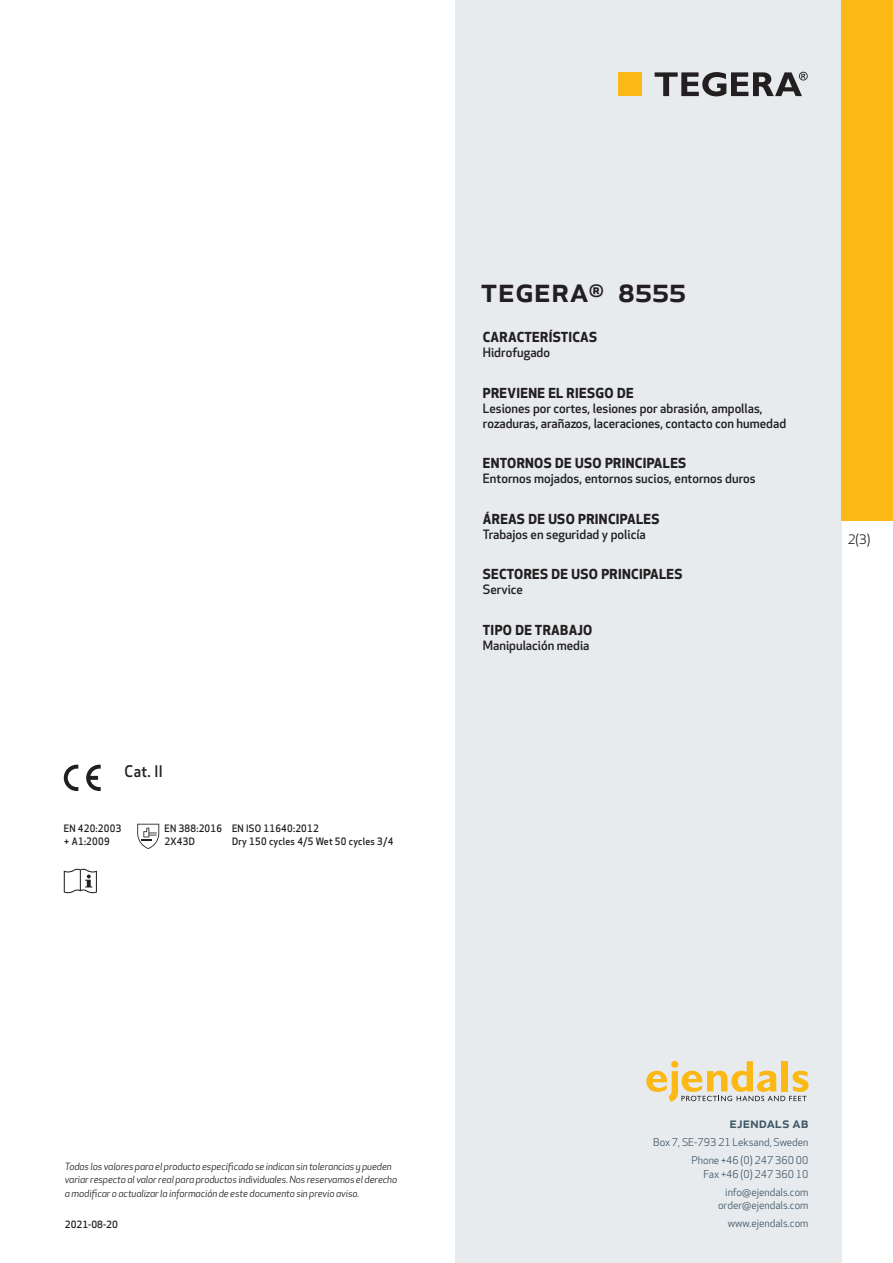
<style>
.page{position:relative;width:893px;height:1263px;background:#fff}
.page>*{position:absolute;margin:0;border:0;box-sizing:border-box;transform-origin:0 0}
.prodname{font:500 34.5px "Apex New";color:#231f20}
.t1{font:500 15.6px "Apex New";color:#231f20;scale:.95 1}
.t2{font:500 15px "Apex New";color:#405968}
.Funktion_body{font:700 13.5px "Apex New";letter-spacing:.025em;color:#231f20}
.t3{font:12.75px "Apex New";color:#231f20}
.Funktion_body-2{font:500 12.6px/15px "Apex New";color:#231f20}
.t4{font:10.5px/18px "Apex New";color:#405968;text-align:right}
.PictogramText{font:500 10.05px/13.5px "Apex New";letter-spacing:.025em;color:#231f20;scale:.95 1}
.beskrivning__fr{font:500 10.05px "Apex New";letter-spacing:.025em;color:#231f20;scale:.95 1}
.t5{font:italic 9.75px/13.5px "Apex New";letter-spacing:-.01em;color:#231f20}
.t6{font:500 9.75px "Apex New";color:#231f20}
</style>
<div class="page">
<div style="left:455px;top:0;width:387px;height:1263px;background:#e8ebee"></div>
<svg style="left:646px;top:1061px;width:162px;height:40px"></svg>
<div style="left:842px;top:0;width:51px;height:520px;background:#fcb814"></div>
<div style="left:618px;top:72px;width:24px;height:24px;background:#fcb814"></div>
<svg style="left:655px;top:72px;width:153px;height:24px"></svg>
<svg style="left:86px;top:765px;width:15px;height:26px"></svg>
<svg style="left:64px;top:765px;width:14px;height:26px"></svg>
<svg style="left:137px;top:824px;width:22px;height:25px"></svg>
<svg style="left:64px;top:869px;width:33px;height:24px"></svg>
<p class="t1" style="left:125px;top:761px;width:42px">Cat. II</p>
<p class="PictogramText" style="left:64px;top:821px;width:62px">EN 420:2003 + A1:2009</p>
<p class="PictogramText" style="left:165px;top:821px;width:62px">EN 388:2016</p>
<p class="PictogramText" style="left:165px;top:834px;width:33px">2X43D</p>
<p class="beskrivning__fr" style="left:232px;top:821px;width:93px">EN ISO 11640:2012</p>
<p class="PictogramText" style="left:232px;top:834px;width:171px">Dry 150 cycles 4/5 Wet 50 cycles 3/4</p>
<p class="prodname" style="left:480px;top:266px;width:207px">TEGERA<sup>®</sup> 8555</p>
<p class="Funktion_body" style="left:483px;top:327px;width:116px">CARACTERÍSTICAS</p>
<p class="Funktion_body-2" style="left:483px;top:345px;width:69px">Hidrofugado</p>
<p class="Funktion_body" style="left:483px;top:383px;width:152px">PREVIENE EL RIESGO DE</p>
<p class="Funktion_body-2" style="left:483px;top:400px;width:305px">Lesiones por cortes, lesiones por abrasión, ampollas, rozaduras, arañazos, laceraciones, contacto con humedad</p>
<p class="Funktion_body" style="left:483px;top:453px;width:205px">ENTORNOS DE USO PRINCIPALES</p>
<p class="Funktion_body-2" style="left:483px;top:471px;width:274px">Entornos mojados, entornos sucios, entornos duros</p>
<p class="Funktion_body" style="left:483px;top:509px;width:178px">ÁREAS DE USO PRINCIPALES</p>
<p class="Funktion_body-2" style="left:483px;top:526px;width:164px">Trabajos en seguridad y policía</p>
<p class="Funktion_body" style="left:483px;top:565px;width:201px">SECTORES DE USO PRINCIPALES</p>
<p class="Funktion_body-2" style="left:483px;top:582px;width:42px">Service</p>
<p class="Funktion_body" style="left:483px;top:620px;width:111px">TIPO DE TRABAJO</p>
<p class="Funktion_body-2" style="left:483px;top:638px;width:108px">Manipulación media</p>
<h3 class="t3" style="left:848px;top:531px;width:24px">2(3)</h3>
<p class="t5" style="left:65px;top:1159px;width:334px">Todos los valores para el producto especificado se indican sin tolerancias y pueden variar respecto al valor real para productos individuales. Nos reservamos el derecho a modificar o actualizar la información de este documento sin previo aviso.</p>
<p class="t6" style="left:65px;top:1218px;width:54px">2021-08-20</p>
<h3 class="t2" style="left:729px;top:1113px;width:80px">ejendals ab</h3>
<p class="t4" style="left:653px;top:1133px;width:157px">Box 7, SE-793 21 Leksand, Sweden<br>Phone +46 (0) 247 360 00</p>
<p class="t4" style="left:703px;top:1165px;width:107px">Fax +46 (0) 247 360 10 info@ejendals.com</p>
<p class="t4" style="left:718px;top:1196px;width:92px">order@ejendals.com</p>
<p class="t4" style="left:728px;top:1215px;width:82px">www.ejendals.com</p>
</div>
